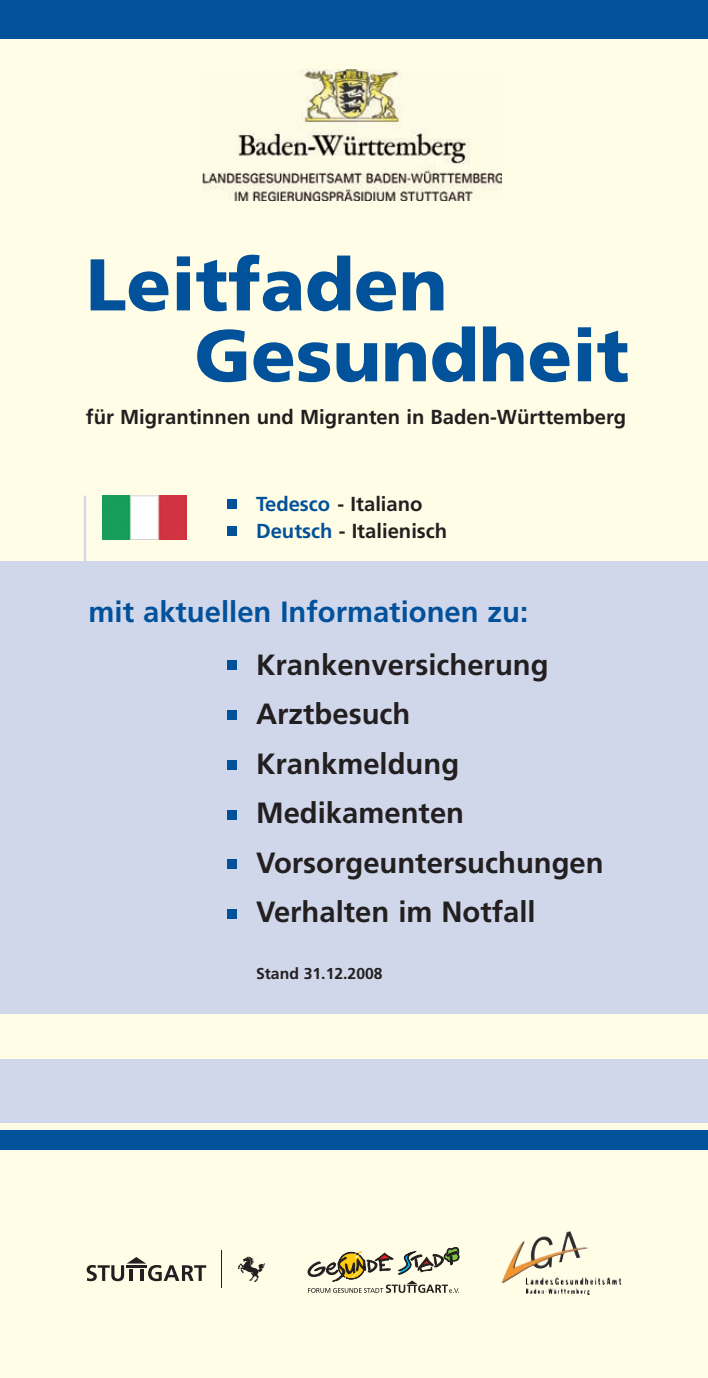
<style>
.page{position:relative;width:708px;height:1378px;background:#fffde5}
.page>*{position:absolute;margin:0;border:0;box-sizing:border-box;transform-origin:0 0}
.t1{font:900 73.12px/70.9px "Frutiger";color:#01519b}
.t2{font:700 29.25px/49.5px "Frutiger";color:#231f20}
.t3{font:700 29.25px "Frutiger";color:#01519b}
.t4{font:700 20.25px/27px "Frutiger";color:#231f20}
.t5{font:700 15.75px "Frutiger";color:#231f20}
.s1{color:#01519b}
</style>
<div class="page">
<div style="left:0;top:561px;width:708px;height:453px;background:#d1d7ea"></div>
<div style="left:228px;top:660px;width:9px;height:9px;background:#01519b"></div>
<div style="left:228px;top:710px;width:9px;height:9px;background:#01519b"></div>
<div style="left:228px;top:760px;width:9px;height:10px;background:#01519b"></div>
<div style="left:228px;top:810px;width:9px;height:10px;background:#01519b"></div>
<div style="left:228px;top:859px;width:9px;height:9px;background:#01519b"></div>
<div style="left:228px;top:909px;width:9px;height:9px;background:#01519b"></div>
<img style="left:501px;top:1231px;width:120px;height:54px">
<div style="left:0;top:1059px;width:708px;height:64px;background:#d1d7ea"></div>
<div style="left:0;top:1131px;width:708px;height:19px;background:#01519b"></div>
<svg style="left:308px;top:1247px;width:152px;height:46px"></svg>
<svg style="left:87px;top:1257px;width:119px;height:24px"></svg>
<hr style="left:127px;top:1265px;width:20px;height:2px;background:#231f20">
<hr style="left:222px;top:1250px;width:1px;height:38px;background:#231f20">
<svg style="left:238px;top:1256px;width:27px;height:26px"></svg>
<div style="left:0;top:0;width:708px;height:38px;background:#01519b"></div>
<img style="left:102px;top:496px;width:84px;height:43px">
<hr style="left:84px;top:496px;width:2px;height:79px;background:#d1d7ea">
<div style="left:228px;top:499px;width:9px;height:10px;background:#01519b"></div>
<div style="left:228px;top:526px;width:9px;height:10px;background:#01519b"></div>
<svg style="left:130px;top:495px;width:28px;height:1px"></svg>
<svg style="left:130px;top:539px;width:28px;height:1px"></svg>
<img style="left:202px;top:69px;width:300px;height:131px">
<h1 class="t1" style="left:194px;top:255px;width:436px;text-indent:-108px">Leitfaden<br>Gesundheit</h1>
<p class="t4" style="left:86px;top:405px;width:542px">für Migrantinnen und Migranten in Baden-Württemberg</p>
<p class="t4" style="left:256px;top:491px;width:193px"><span class="s1">Tedesco</span> - Italiano<br><span class="s1">Deutsch</span> - Italienisch</p>
<p class="t3" style="left:89px;top:600px;width:441px">mit aktuellen Informationen zu:</p>
<p class="t2" style="left:256px;top:642px;width:349px">Krankenversicherung<br>Arztbesuch<br>Krankmeldung<br>Medikamenten<br>Vorsorgeuntersuchungen<br>Verhalten im Notfall</p>
<p class="t5" style="left:256px;top:967px;width:128px">Stand 31.12.2008</p>
</div>
